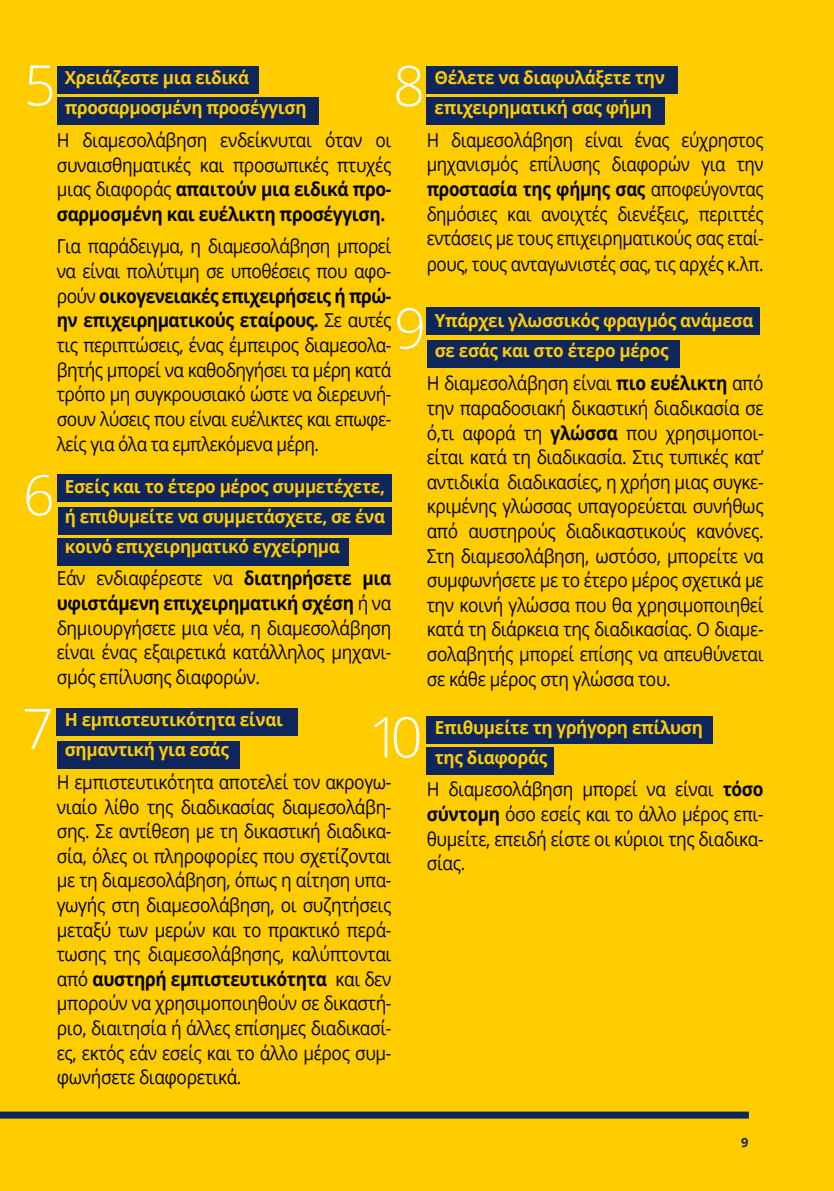
<style>
.page{position:relative;width:834px;height:1191px;background:#fff}
.page>*{position:absolute;margin:0;border:0;box-sizing:border-box;transform-origin:0 0}
.t1{font:300 56px "Open Sans";color:#fff}
.t2{font:19.2px/24.6px "Open Sans";letter-spacing:-.02em;color:#000;text-align:justify;scale:.9 1}
.t3{font:19.2px/24.8px "Open Sans";letter-spacing:-.02em;color:#000;text-align:justify;scale:.88 1}
.t4{font:700 18px/30px "Open Sans";letter-spacing:-.02em;color:#fc0;scale:.95 1}
.t5{font:700 12.8px "Open Sans";color:#0f265c}
.s1{font-weight:700}
</style>
<div class="page">
<div style="left:0;top:0;width:833px;height:1191px;background:#fc0"></div>
<div style="left:0;top:1111px;width:748px;height:7px;background:#0f265c"></div>
<div style="left:426px;top:307px;width:333px;height:27px;background:#0f265c"></div>
<div style="left:425px;top:716px;width:287px;height:27px;background:#0f265c"></div>
<div style="left:425px;top:747px;width:128px;height:27px;background:#0f265c"></div>
<div style="left:426px;top:340px;width:253px;height:27px;background:#0f265c"></div>
<div style="left:426px;top:66px;width:251px;height:27px;background:#0f265c"></div>
<div style="left:426px;top:97px;width:238px;height:27px;background:#0f265c"></div>
<div style="left:57px;top:474px;width:334px;height:28px;background:#0f265c"></div>
<div style="left:58px;top:507px;width:333px;height:27px;background:#0f265c"></div>
<div style="left:58px;top:538px;width:291px;height:27px;background:#0f265c"></div>
<div style="left:57px;top:708px;width:241px;height:27px;background:#0f265c"></div>
<div style="left:57px;top:741px;width:182px;height:27px;background:#0f265c"></div>
<div style="left:58px;top:66px;width:201px;height:27px;background:#0f265c"></div>
<div style="left:58px;top:97px;width:261px;height:27px;background:#0f265c"></div>
<h1 class="t1" style="left:24px;top:47px;width:33px">5</h1>
<p class="t4" style="left:65px;top:62px;width:256px">Χρειάζεστε μια ειδικά προσαρμοσμένη προσέγγιση</p>
<p class="t2" style="left:57px;top:127px;width:373px">Η διαμεσολάβηση ενδείκνυται όταν οι συναισθηματικές και προσωπικές πτυχές μιας διαφοράς <span class="s1">απαιτούν μια ειδικά προ&shy;σαρμοσμένη και ευέλικτη προσέγγιση.</span></p>
<p class="t2" style="left:57px;top:234px;width:373px">Για παράδειγμα, η διαμεσολάβηση μπορεί να είναι πολύτιμη σε υποθέσεις που αφο&shy;ρούν <span class="s1">οικογενειακές επιχειρήσεις ή πρώ&shy;ην επιχειρηματικούς εταίρους.</span> Σε αυτές τις περιπτώσεις, ένας έμπειρος διαμεσολα&shy;βητής μπορεί να καθοδηγήσει τα μέρη κατά τρόπο μη συγκρουσιακό ώστε να διερευνή&shy;σουν λύσεις που είναι ευέλικτες και επωφε&shy;λείς για όλα τα εμπλεκόμενα μέρη.</p>
<p class="t4" style="left:65px;top:471px;width:339px;text-align:justify">Εσείς και το έτερο μέρος συμμετέχετε, ή επιθυμείτε να συμμετάσχετε, σε ένα κοινό επιχειρηματικό εγχείρημα</p>
<p class="t2" style="left:57px;top:565px;width:373px">Εάν ενδιαφέρεστε να <span class="s1">διατηρήσετε μια υφιστάμενη επιχειρηματική σχέση</span> ή να δημιουργήσετε μια νέα, η διαμεσολάβηση είναι ένας εξαιρετικά κατάλληλος μηχανι&shy;σμός επίλυσης διαφορών.</p>
<p class="t4" style="left:65px;top:704px;width:231px">Η εμπιστευτικότητα είναι σημαντική για εσάς</p>
<p class="t2" style="left:57px;top:769px;width:373px">Η εμπιστευτικότητα αποτελεί τον ακρογω&shy;νιαίο λίθο της διαδικασίας διαμεσολάβη&shy;σης. Σε αντίθεση με τη δικαστική διαδικα&shy;σία, όλες οι πληροφορίες που σχετίζονται με τη διαμεσολάβηση, όπως η αίτηση υπα&shy;γωγής στη διαμεσολάβηση, οι συζητήσεις μεταξύ των μερών και το πρακτικό περά&shy;τωσης της διαμεσολάβησης, καλύπτονται από <span class="s1">αυστηρή εμπιστευτικότητα</span> και δεν μπορούν να χρησιμοποιηθούν σε δικαστή&shy;ριο, διαιτησία ή άλλες επίσημες διαδικασί&shy;ες, εκτός εάν εσείς και το άλλο μέρος συμ&shy;φωνήσετε διαφορετικά.</p>
<h1 class="t1" style="left:393px;top:47px;width:33px">8</h1>
<p class="t4" style="left:434px;top:62px;width:244px">Θέλετε να διαφυλάξετε την επιχειρηματική σας φήμη</p>
<p class="t3" style="left:426px;top:127px;width:384px">Η διαμεσολάβηση είναι ένας εύχρηστος μηχανισμός επίλυσης διαφορών για την <span class="s1">προστασία της φήμης σας</span> αποφεύγοντας δημόσιες και ανοιχτές διενέξεις, περιττές εντάσεις με τους επιχειρηματικούς σας εταί&shy;ρους, τους ανταγωνιστές σας, τις αρχές κ.λπ.</p>
<p class="t4" style="left:434px;top:305px;width:337px">Υπάρχει γλωσσικός φραγμός ανάμεσα σε εσάς και στο έτερο μέρος</p>
<p class="t2" style="left:426px;top:370px;width:376px">Η διαμεσολάβηση είναι <span class="s1">πιο ευέλικτη</span> από την παραδοσιακή δικαστική διαδικασία σε ό,τι αφορά τη <span class="s1">γλώσσα</span> που χρησιμοποι&shy;είται κατά τη διαδικασία. Στις τυπικές κατ’ αντιδικία διαδικασίες, η χρήση μιας συγκε&shy;κριμένης γλώσσας υπαγορεύεται συνήθως από αυστηρούς διαδικαστικούς κανόνες.<br>Στη διαμεσολάβηση, ωστόσο, μπορείτε να συμφωνήσετε με το έτερο μέρος σχετικά με την κοινή γλώσσα που θα χρησιμοποιηθεί κατά τη διάρκεια της διαδικασίας. Ο διαμε&shy;σολαβητής μπορεί επίσης να απευθύνεται σε κάθε μέρος στη γλώσσα του.</p>
<p class="t4" style="left:434px;top:711px;width:284px">Επιθυμείτε τη γρήγορη επίλυση της διαφοράς</p>
<p class="t2" style="left:426px;top:776px;width:376px">Η διαμεσολάβηση μπορεί να είναι <span class="s1">τόσο σύντομη</span> όσο εσείς και το άλλο μέρος επι&shy;θυμείτε, επειδή είστε οι κύριοι της διαδικα&shy;σίας.</p>
<h1 class="t1" style="left:394px;top:290px;width:33px">9</h1>
<h1 class="t1" style="left:23px;top:457px;width:33px">6</h1>
<h1 class="t1" style="left:22px;top:690px;width:33px">7</h1>
<h1 class="t1" style="left:368px;top:698px;width:55px">10</h1>
<p class="t5" style="left:741px;top:1132px;width:9px">9</p>
</div>
